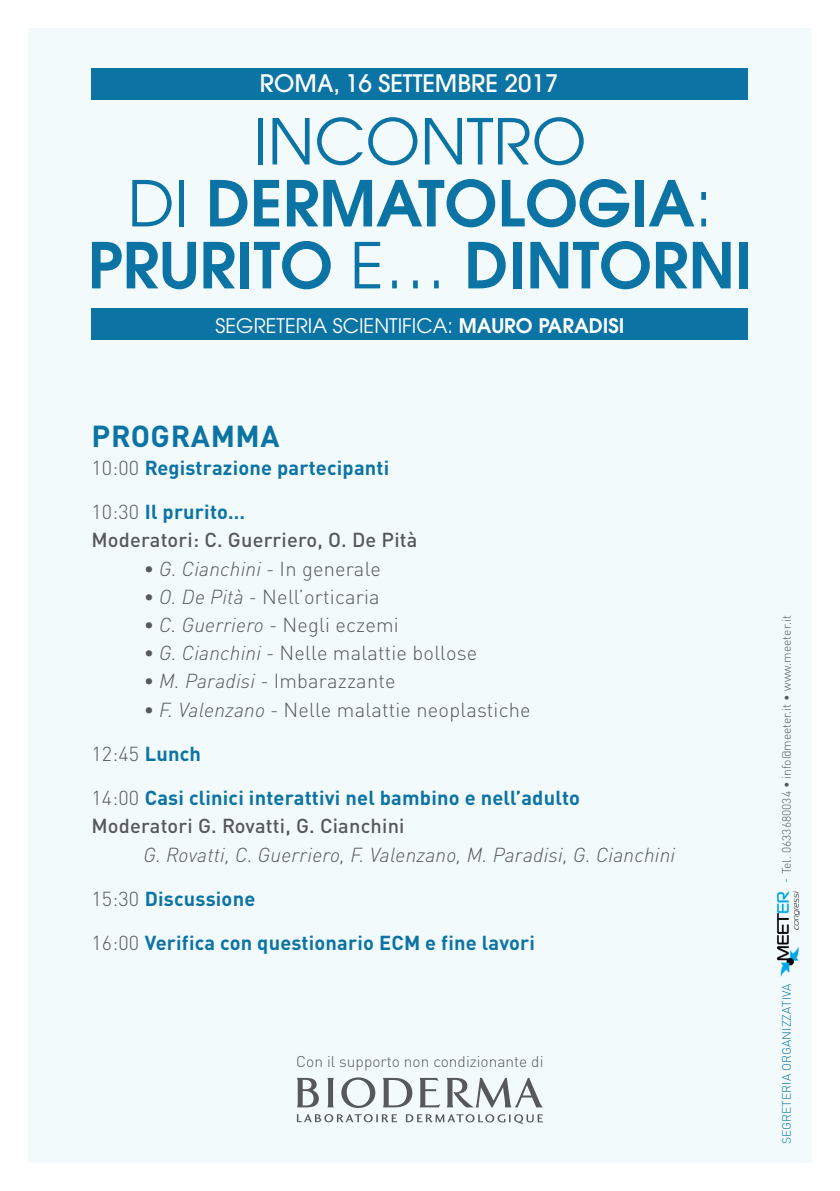
<style>
.page{position:relative;width:840px;height:1191px;background:#fff}
.page>*{position:absolute;margin:0;border:0;box-sizing:border-box;transform-origin:0 0}
.t1{font:600 62.8px "Avant Garde";color:#0c74a5}
.t2{font:62.8px "Avant Garde";color:#0c74a5}
.t3{font:700 30px "DIN Pro";letter-spacing:.02em;color:#0c74a5}
.t4{font:500 24px "Avant Garde";color:#fff}
.t5{font:700 20px "DIN Pro";letter-spacing:.01em;color:#0c74a5}
.t6{font:italic 300 20px "DIN Pro";letter-spacing:.01em;color:#57585a}
.t7{font:300 20px "DIN Pro";letter-spacing:.01em;color:#57585a}
.t8{font:500 20px "DIN Pro";letter-spacing:.01em;color:#57585a}
.t9{font:20px "Avant Garde";color:#fff}
.t10{font:300 15.4px "DIN Pro";color:#57585a}
.t11{font:300 12px "DIN Pro";color:#57585a}
.t12{font:300 12px "DIN Pro";letter-spacing:.01em;color:#0c74a5}
.s1{font-weight:400}
.s2{font-weight:600}
.s3{font-weight:300;color:#57585a}
.s4{font-style:normal}
.s5{font-style:italic}
.s6{font-weight:700;color:#0c74a5}
.s7{color:#0c74a5}
</style>
<div class="page">
<div style="left:28px;top:28px;width:783px;height:1134px;background:#f3fafb"></div>
<div style="left:91px;top:308px;width:657px;height:32px;background:#0c74a5"></div>
<div style="left:91px;top:69px;width:657px;height:31px;background:#0c74a5"></div>
<svg style="left:341px;top:1077px;width:34px;height:31px"></svg>
<svg style="left:297px;top:1078px;width:21px;height:29px"></svg>
<svg style="left:419px;top:1078px;width:21px;height:29px"></svg>
<svg style="left:383px;top:1078px;width:29px;height:29px"></svg>
<svg style="left:327px;top:1078px;width:6px;height:29px"></svg>
<svg style="left:447px;top:1077px;width:95px;height:30px"></svg>
<svg style="left:297px;top:1114px;width:100px;height:8px"></svg>
<svg style="left:405px;top:1114px;width:137px;height:10px"></svg>
<img style="left:777px;top:891px;width:22px;height:86px">
<p class="t4" style="left:260px;top:69px;width:299px">ROMA, 16 SETTEMBRE 2017</p>
<p class="t2" style="left:253px;top:104px;width:334px">INCONTRO</p>
<p class="t1" style="left:128px;top:162px;width:586px"><span class="s1">DI</span> DERMATOLOGIA<span class="s1">:</span></p>
<p class="t1" style="left:87px;top:224px;width:666px">PRURITO <span class="s1">E…</span> DINTORNI</p>
<p class="t9" style="left:215px;top:314px;width:410px">SEGRETERIA SCIENTIFICA: <span class="s2">MAURO PARADISI</span></p>
<p class="t3" style="left:91px;top:411px;width:190px">PROGRAMMA</p>
<p class="t5" style="left:91px;top:451px;width:299px"><span class="s3">10:00</span> Registrazione partecipanti</p>
<p class="t5" style="left:91px;top:495px;width:155px"><span class="s3">10:30</span> Il prurito…</p>
<p class="t8" style="left:91px;top:524px;width:327px">Moderatori: C. Guerriero, O. De Pità</p>
<p class="t6" style="left:143px;top:553px;width:239px">• G. Cianchini - <span class="s4">In generale</span></p>
<p class="t7" style="left:143px;top:581px;width:237px"><span class="s5">• O. De Pità -</span> Nell’orticaria</p>
<p class="t6" style="left:143px;top:609px;width:257px">• C. Guerriero - <span class="s4">Negli eczemi</span></p>
<p class="t7" style="left:143px;top:637px;width:335px"><span class="s5">• G. Cianchini -</span> Nelle malattie bollose</p>
<p class="t6" style="left:143px;top:666px;width:253px">• M. Paradisi - <span class="s4">Imbarazzante</span></p>
<p class="t7" style="left:143px;top:694px;width:388px"><span class="s5">• F. Valenzano -</span> Nelle malattie neoplastiche</p>
<p class="t7" style="left:91px;top:738px;width:111px">12:45 <span class="s6">Lunch</span></p>
<p class="t5" style="left:91px;top:781px;width:490px"><span class="s3">14:00</span> Casi clinici interattivi nel bambino e nell’adulto</p>
<p class="t8" style="left:91px;top:810px;width:314px">Moderatori G. Rovatti, G. Cianchini</p>
<p class="t6" style="left:143px;top:839px;width:533px">G. Rovatti, C. Guerriero, F. Valenzano, M. Paradisi, G. Cianchini</p>
<p class="t5" style="left:91px;top:881px;width:165px"><span class="s3">15:30</span> Discussione</p>
<p class="t5" style="left:91px;top:926px;width:445px"><span class="s3">16:00</span> Verifica con questionario ECM e fine lavori</p>
<p class="t10" style="left:296px;top:1049px;width:248px">Con il supporto non condizionante di</p>
<p class="t11" style="left:776px;top:882px;width:269px;rotate:-90deg"><span class="s7">-</span> Tel. 0633680034 • info@meeter.it • www.meeter.it</p>
<p class="t12" style="left:776px;top:1144px;width:162px;rotate:-90deg">SEGRETERIA ORGANIZZATIVA</p>
</div>
